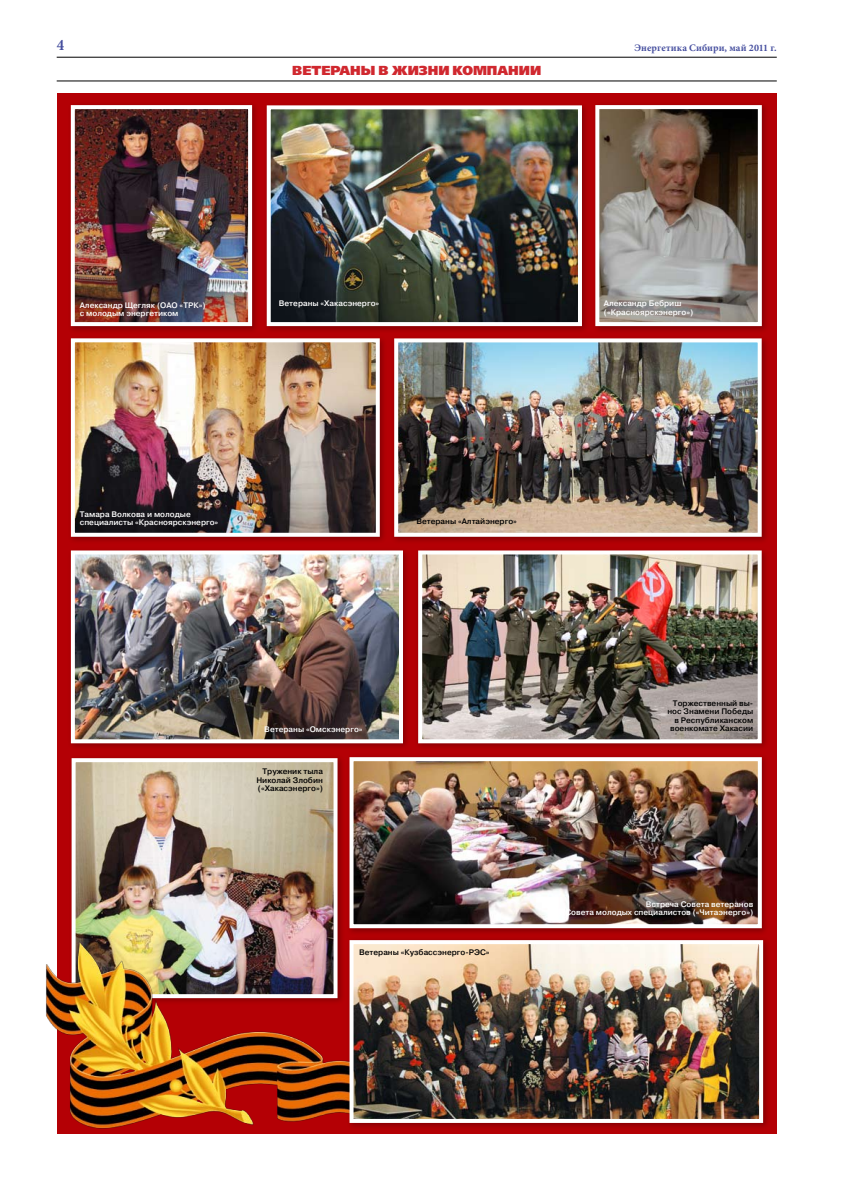
<style>
.page{position:relative;width:842px;height:1191px;background:#fff}
.page>*{position:absolute;margin:0;border:0;box-sizing:border-box;transform-origin:0 0}
.t1{font:700 condensed 16px "Minion Pro";color:#464f9f}
.t2{font:13px "Free Set Black C";color:#d0282f}
.t3{font:700 10px "Minion Pro";letter-spacing:.015em;color:#464f9f}
.t4{font:500 8px/8.4px "Pragmatica";color:#fff}
.t5{font:500 8px/8.4px "Pragmatica";color:#000;text-align:right}
</style>
<div class="page">
<hr style="left:57px;top:80px;width:720px;height:1px;background:#000">
<hr style="left:57px;top:57px;width:720px;height:1px;background:#000">
<div style="left:57px;top:93px;width:720px;height:1041px;background:#b40005"></div>
<div style="left:67px;top:102px;width:197px;height:236px;background:#000;opacity:.27"></div>
<img style="left:76px;top:110px;width:171px;height:211px">
<div style="left:71px;top:105px;width:181px;height:221px;border:4px solid #fff"></div>
<div style="left:592px;top:102px;width:181px;height:236px;background:#000;opacity:.27"></div>
<img style="left:600px;top:110px;width:157px;height:211px">
<div style="left:595px;top:105px;width:167px;height:221px;border:4px solid #fff"></div>
<div style="left:391px;top:335px;width:383px;height:213px;background:#000;opacity:.27"></div>
<img style="left:399px;top:343px;width:358px;height:189px">
<div style="left:394px;top:338px;width:368px;height:199px;border:4px solid #fff"></div>
<div style="left:67px;top:335px;width:324px;height:213px;background:#000;opacity:.27"></div>
<img style="left:76px;top:343px;width:299px;height:189px">
<div style="left:71px;top:338px;width:309px;height:199px;border:4px solid #fff"></div>
<div style="left:263px;top:102px;width:330px;height:236px;background:#000;opacity:.27"></div>
<img style="left:272px;top:110px;width:305px;height:211px">
<div style="left:267px;top:105px;width:315px;height:221px;border:4px solid #fff"></div>
<div style="left:346px;top:753px;width:428px;height:187px;background:#000;opacity:.27"></div>
<img style="left:354px;top:762px;width:403px;height:161px">
<div style="left:349px;top:757px;width:413px;height:171px;border:4px solid #fff"></div>
<div style="left:68px;top:754px;width:281px;height:255px;background:#000;opacity:.27"></div>
<img style="left:77px;top:763px;width:255px;height:141px">
<div style="left:72px;top:758px;width:265px;height:240px;border:4px solid #fff"></div>
<div style="left:415px;top:547px;width:358px;height:208px;background:#000;opacity:.27"></div>
<img style="left:423px;top:555px;width:334px;height:183px">
<div style="left:418px;top:550px;width:344px;height:193px;border:4px solid #fff"></div>
<div style="left:67px;top:547px;width:347px;height:208px;background:#000;opacity:.27"></div>
<img style="left:76px;top:555px;width:322px;height:183px">
<div style="left:71px;top:550px;width:332px;height:193px;border:4px solid #fff"></div>
<img style="left:46px;top:904px;width:315px;height:225px">
<div style="left:346px;top:936px;width:429px;height:198px;background:#000;opacity:.27"></div>
<img style="left:354px;top:945px;width:404px;height:173px">
<div style="left:349px;top:940px;width:414px;height:183px;border:4px solid #fff"></div>
<h1 class="t1" style="left:57px;top:34px;width:9px">4</h1>
<p class="t3" style="left:634px;top:40px;width:144px">Энергетика Сибири, май 2011 г.</p>
<h2 class="t2" style="left:292px;top:62px;width:251px">ветераны в жизни компании</h2>
<p class="t4" style="left:80px;top:301px;width:127px">Александр Щегляк (ОАО «ТРК»)</p>
<p class="t4" style="left:279px;top:299px;width:102px">Ветераны «Хакасэнерго»</p>
<p class="t4" style="left:80px;top:309px;width:100px">с молодым энергетиком</p>
<p class="t4" style="left:604px;top:299px;width:91px">Александр Бебриш («Красноярскэнерго»)</p>
<p class="t4" style="left:80px;top:510px;width:140px">Тамара Волкова и молодые специалисты «Красноярскэнерго»</p>
<p class="t5" style="left:416px;top:517px;width:102px">Ветераны «Алтайэнерго»</p>
<p class="t4" style="left:264px;top:724px;width:100px">Ветераны «Омскэнерго»</p>
<p class="t5" style="left:256px;top:767px;width:68px;text-align:justify;text-indent:6px">Труженик тыла Николай Злобин («Хакасэнерго»)</p>
<p class="t5" style="left:359px;top:947px;width:132px">Ветераны «Кузбассэнерго-РЭС»</p>
<p class="t5" style="left:667px;top:699px;width:87px">Торжественный вы&shy;нос Знамени Победы в Республиканском военкомате Хакасии</p>
<p class="t4" style="left:558px;top:900px;width:196px;text-align:right">Встреча Совета ветеранов<br>и Совета молодых специалистов («Читаэнерго»)</p>
</div>
